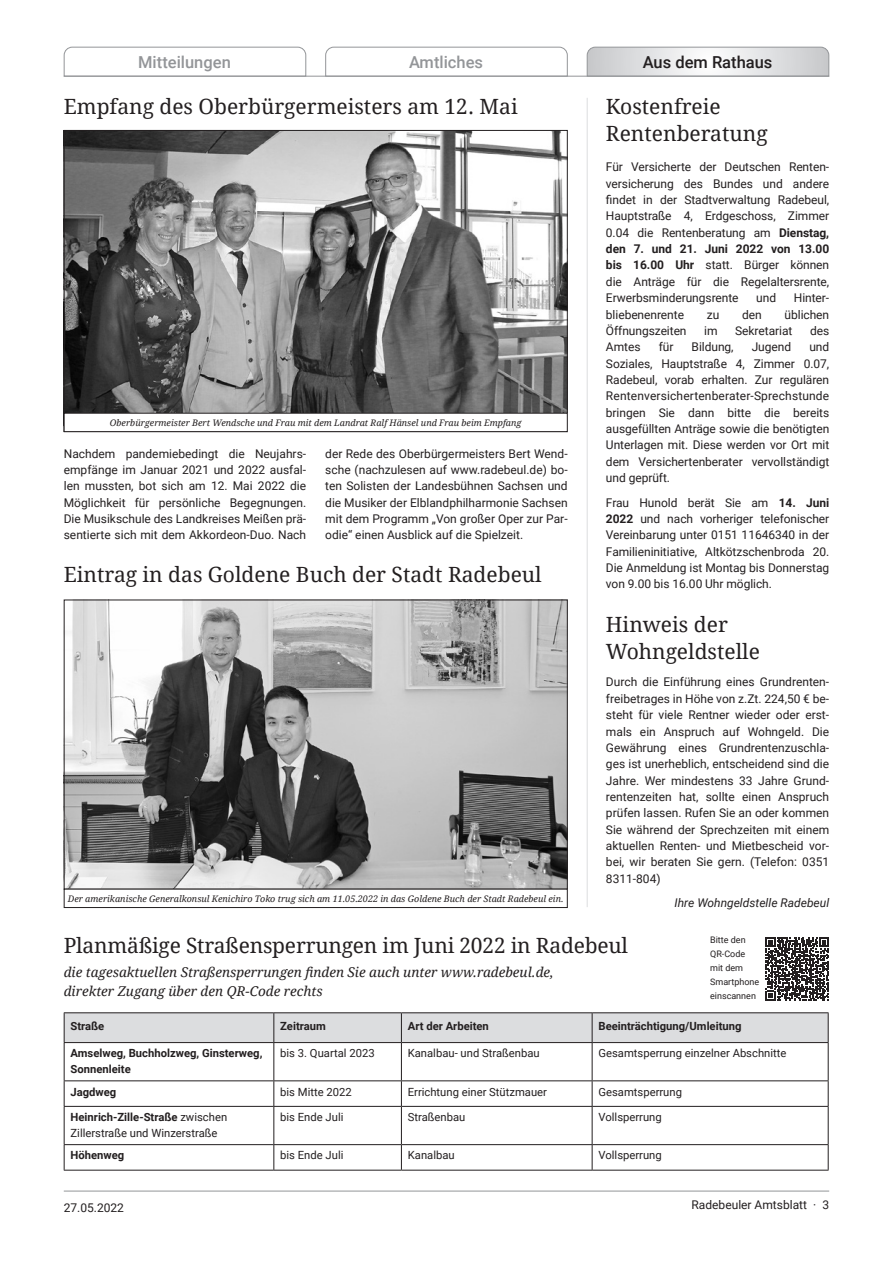
<style>
.page{position:relative;width:893px;height:1263px;background:#fff}
.page>*{position:absolute;margin:0;border:0;box-sizing:border-box;transform-origin:0 0}
.t1{font:21px/27px "Droid Serif";color:#231f20}
.t2{font:500 16.5px "Roboto";color:#939598}
.t3{font:500 16.5px "Roboto";color:#231f20}
.t4{font:italic 13.5px/19.5px "Droid Serif";color:#231f20}
.t5{font:12px/16.4px "Roboto";letter-spacing:-.005em;color:#231f20;text-align:justify}
.t6{font:italic 12px "Roboto";color:#231f20}
.t7{font:11.25px/15.8px "Roboto";color:#231f20}
.t8{font:700 11.25px/15.8px "Roboto";color:#231f20}
.t9{font:italic 9px "Droid Serif";color:#231f20}
.t10{font:9px/14px "Roboto";color:#231f20}
.s1{font-weight:700}
</style>
<div class="page">
<svg style="left:63px;top:46px;width:244px;height:31px"></svg>
<svg style="left:325px;top:46px;width:243px;height:30px"></svg>
<svg style="left:586px;top:46px;width:244px;height:31px"></svg>
<hr style="left:64px;top:76px;width:765px;height:1px;background:#939598">
<hr style="left:64px;top:1191px;width:765px;height:1px;background:#939598">
<svg style="left:65px;top:1043px;width:763px;height:127px"></svg>
<hr style="left:64px;top:1012px;width:210px;height:1px;background:#231f20">
<hr style="left:274px;top:1012px;width:127px;height:1px;background:#231f20">
<hr style="left:401px;top:1012px;width:191px;height:1px;background:#231f20">
<hr style="left:592px;top:1012px;width:236px;height:1px;background:#231f20">
<div style="left:64px;top:1013px;width:765px;height:29px;background:#dcdddf"></div>
<hr style="left:64px;top:1042px;width:210px;height:1px;background:#231f20">
<hr style="left:274px;top:1042px;width:127px;height:1px;background:#231f20">
<hr style="left:401px;top:1042px;width:191px;height:1px;background:#231f20">
<hr style="left:592px;top:1042px;width:236px;height:1px;background:#231f20">
<hr style="left:64px;top:1106px;width:210px;height:1px;background:#231f20">
<hr style="left:274px;top:1106px;width:127px;height:1px;background:#231f20">
<hr style="left:592px;top:1106px;width:236px;height:1px;background:#231f20">
<hr style="left:64px;top:1170px;width:210px;height:1px;background:#231f20">
<hr style="left:274px;top:1170px;width:127px;height:1px;background:#231f20">
<hr style="left:592px;top:1170px;width:236px;height:1px;background:#231f20">
<hr style="left:64px;top:1043px;width:1px;height:37px;background:#231f20">
<hr style="left:273px;top:1043px;width:1px;height:37px;background:#231f20">
<hr style="left:401px;top:1043px;width:1px;height:37px;background:#231f20">
<hr style="left:592px;top:1043px;width:1px;height:37px;background:#231f20">
<hr style="left:828px;top:1043px;width:1px;height:37px;background:#231f20">
<hr style="left:64px;top:1080px;width:210px;height:1px;background:#231f20">
<svg style="left:64px;top:1081px;width:1px;height:25px"></svg>
<hr style="left:274px;top:1080px;width:127px;height:1px;background:#231f20">
<svg style="left:273px;top:1081px;width:1px;height:25px"></svg>
<hr style="left:401px;top:1080px;width:191px;height:1px;background:#231f20">
<svg style="left:401px;top:1081px;width:1px;height:25px"></svg>
<hr style="left:592px;top:1080px;width:236px;height:1px;background:#231f20">
<svg style="left:592px;top:1081px;width:1px;height:25px"></svg>
<svg style="left:828px;top:1081px;width:1px;height:25px"></svg>
<hr style="left:64px;top:1107px;width:1px;height:37px;background:#231f20">
<hr style="left:273px;top:1107px;width:1px;height:37px;background:#231f20">
<hr style="left:401px;top:1106px;width:191px;height:1px;background:#231f20">
<hr style="left:401px;top:1107px;width:1px;height:37px;background:#231f20">
<hr style="left:592px;top:1107px;width:1px;height:37px;background:#231f20">
<hr style="left:828px;top:1107px;width:1px;height:37px;background:#231f20">
<hr style="left:64px;top:1144px;width:210px;height:1px;background:#231f20">
<svg style="left:64px;top:1145px;width:1px;height:25px"></svg>
<hr style="left:274px;top:1144px;width:127px;height:1px;background:#231f20">
<svg style="left:273px;top:1145px;width:1px;height:25px"></svg>
<hr style="left:401px;top:1144px;width:191px;height:1px;background:#231f20">
<svg style="left:401px;top:1145px;width:1px;height:25px"></svg>
<hr style="left:592px;top:1144px;width:236px;height:1px;background:#231f20">
<svg style="left:592px;top:1145px;width:1px;height:25px"></svg>
<svg style="left:828px;top:1145px;width:1px;height:25px"></svg>
<hr style="left:401px;top:1170px;width:191px;height:1px;background:#231f20">
<svg style="left:765px;top:937px;width:64px;height:64px"></svg>
<svg style="left:766px;top:937px;width:63px;height:63px"></svg>
<hr style="left:587px;top:98px;width:1px;height:809px;background:#dcdddf">
<img style="left:66px;top:132px;width:500px;height:281px">
<div style="left:64px;top:413px;width:504px;height:19px;border:1px solid #231f20"></div>
<img style="left:66px;top:602px;width:500px;height:285px">
<div style="left:64px;top:600px;width:504px;height:289px;border:1px solid #231f20"></div>
<div style="left:64px;top:889px;width:504px;height:19px;border:1px solid #231f20"></div>
<h2 class="t2" style="left:138px;top:50px;width:94px">Mitteilungen</h2>
<h2 class="t2" style="left:409px;top:50px;width:76px">Amtliches</h2>
<h2 class="t3" style="left:643px;top:50px;width:131px">Aus dem Rathaus</h2>
<h1 class="t1" style="left:64px;top:92px;width:455px">Empfang des Oberbürgermeisters am 12. Mai</h1>
<p class="t9" style="left:110px;top:416px;width:413px">Oberbürgermeister Bert Wendsche und Frau mit dem Landrat Ralf Hänsel und Frau beim Empfang</p>
<p class="t5" style="left:64px;top:445px;width:244px">Nachdem pandemiebedingt die Neujahrs&shy;empfänge im Januar 2021 und 2022 ausfal&shy;len mussten, bot sich am 12. Mai 2022 die Möglichkeit für persönliche Begegnungen.<br>Die Musikschule des Landkreises Meißen prä&shy;sentierte sich mit dem Akkordeon-Duo. Nach</p>
<p class="t5" style="left:325px;top:445px;width:244px">der Rede des Oberbürgermeisters Bert Wend&shy;sche (nachzulesen auf www.radebeul.de) bo&shy;ten Solisten der Landesbühnen Sachsen und die Musiker der Elblandphilharmonie Sachsen mit dem Programm „Von großer Oper zur Par&shy;odie“ einen Ausblick auf die Spielzeit.</p>
<h1 class="t1" style="left:64px;top:560px;width:479px">Eintrag in das Goldene Buch der Stadt Radebeul</h1>
<p class="t9" style="left:68px;top:892px;width:497px">Der amerikanische Generalkonsul Kenichiro Toko trug sich am 11.05.2022 in das Goldene Buch der Stadt Radebeul ein.</p>
<h1 class="t1" style="left:606px;top:92px;width:163px">Kostenfreie<br>Rentenberatung</h1>
<p class="t5" style="left:606px;top:158px;width:225px;text-align:left">Für Versicherte der Deutschen Renten-- versicherung des Bundes und andere findet in der Stadtverwaltung Radebeul, Hauptstraße 4, Erdgeschoss, Zimmer 0.04 die Rentenberatung am <span class="s1">Dienstag, den 7. und 21. Juni 2022 von 13.00 bis 16.00 Uhr</span> statt. Bürger können die Anträge für die Regelaltersrente, Erwerbsminderungsrente</p>
<p class="t5" style="left:756px;top:289px;width:21px">und</p>
<p class="t5" style="left:794px;top:289px;width:35px">Hinter---</p>
<p class="t5" style="left:606px;top:306px;width:80px">bliebenenrente</p>
<p class="t5" style="left:707px;top:306px;width:14px">zu</p>
<p class="t5" style="left:742px;top:306px;width:21px">den</p>
<p class="t5" style="left:785px;top:306px;width:46px">üblichen</p>
<p class="t5" style="left:606px;top:322px;width:82px">Öffnungszeiten</p>
<p class="t5" style="left:704px;top:322px;width:15px">im</p>
<p class="t5" style="left:735px;top:322px;width:59px">Sekretariat</p>
<p class="t5" style="left:810px;top:322px;width:21px">des</p>
<p class="t5" style="left:606px;top:338px;width:36px">Amtes</p>
<p class="t5" style="left:659px;top:338px;width:16px">für</p>
<p class="t5" style="left:692px;top:338px;width:43px">Bildung,</p>
<p class="t5" style="left:752px;top:338px;width:41px">Jugend</p>
<p class="t5" style="left:606px;top:338px;width:225px;text-indent:203px">und Soziales, Hauptstraße 4, Zimmer 0.07, Radebeul, vorab erhalten. Zur regulären Rentenversichertenberater-Sprechstunde bringen Sie dann bitte die bereits ausgefüllten Anträge sowie die benötigten Unterlagen mit. Diese werden vor Ort mit dem Versichertenberater vervollständigt und geprüft.</p>
<p class="t5" style="left:606px;top:494px;width:225px">Frau Hunold berät Sie am <span class="s1">14. Juni 2022</span> und nach vorheriger telefonischer Vereinbarung unter 0151 11646340 in der Familieninitiative, Altkötzschenbroda 20.<br>Die Anmeldung ist Montag bis Donnerstag von 9.00 bis 16.00 Uhr möglich.</p>
<h1 class="t1" style="left:606px;top:610px;width:156px">Hinweis der<br>Wohngeldstelle</h1>
<p class="t5" style="left:606px;top:674px;width:225px">Durch die Einführung eines Grundrenten&shy;freibetrages in Höhe von z.Zt. 224,50 € be&shy;steht für viele Rentner wieder oder erst&shy;mals ein Anspruch auf Wohngeld. Die Gewährung eines Grundrentenzuschla&shy;ges ist unerheblich, entscheidend sind die Jahre. Wer mindestens 33 Jahre Grund&shy;rentenzeiten hat, sollte einen Anspruch prüfen lassen. Rufen Sie an oder kommen Sie während der Sprechzeiten mit einem aktuellen Renten- und Mietbescheid vor&shy;bei, wir beraten Sie gern. (Telefon: 0351<br>8311-804)</p>
<p class="t6" style="left:674px;top:894px;width:156px">Ihre Wohngeldstelle Radebeul</p>
<h1 class="t1" style="left:64px;top:931px;width:566px">Planmäßige Straßensperrungen im Juni 2022 in Radebeul</h1>
<p class="t4" style="left:64px;top:961px;width:491px">die tagesaktuellen Straßensperrungen finden Sie auch unter www.radebeul.de, direkter Zugang über den QR-Code rechts</p>
<p class="t10" style="left:710px;top:933px;width:51px">Bitte den<br>QR-Code mit dem<br>Smartphone einscannen</p>
<p class="t8" style="left:71px;top:1018px;width:35px">Straße</p>
<p class="t8" style="left:280px;top:1018px;width:47px">Zeitraum</p>
<p class="t8" style="left:408px;top:1018px;width:83px">Art der Arbeiten</p>
<p class="t8" style="left:598px;top:1018px;width:145px">Beeinträchtigung/Umleitung</p>
<p class="t8" style="left:71px;top:1045px;width:193px">Amselweg, Buchholzweg, Ginsterweg,<br>Sonnenleite</p>
<p class="t7" style="left:280px;top:1045px;width:96px">bis 3. Quartal 2023</p>
<p class="t7" style="left:408px;top:1045px;width:133px">Kanalbau- und Straßenbau</p>
<p class="t7" style="left:598px;top:1045px;width:189px">Gesamtsperrung einzelner Abschnitte</p>
<p class="t8" style="left:71px;top:1083px;width:47px">Jagdweg</p>
<p class="t7" style="left:280px;top:1083px;width:73px">bis Mitte 2022</p>
<p class="t7" style="left:408px;top:1083px;width:141px">Errichtung einer Stützmauer</p>
<p class="t7" style="left:598px;top:1083px;width:85px">Gesamtsperrung</p>
<p class="t7" style="left:71px;top:1109px;width:158px"><span class="s1">Heinrich-Zille-Straße</span> zwischen<br>Zillerstraße und Winzerstraße</p>
<p class="t7" style="left:280px;top:1109px;width:65px">bis Ende Juli</p>
<p class="t7" style="left:408px;top:1109px;width:59px">Straßenbau</p>
<p class="t7" style="left:599px;top:1109px;width:65px">Vollsperrung</p>
<p class="t8" style="left:71px;top:1147px;width:55px">Höhenweg</p>
<p class="t7" style="left:280px;top:1147px;width:65px">bis Ende Juli</p>
<p class="t7" style="left:408px;top:1147px;width:48px">Kanalbau</p>
<p class="t7" style="left:599px;top:1147px;width:65px">Vollsperrung</p>
<p class="t5" style="left:64px;top:1199px;width:62px">27.05.2022</p>
<p class="t5" style="left:692px;top:1196px;width:139px">Radebeuler Amtsblatt · 3</p>
</div>
